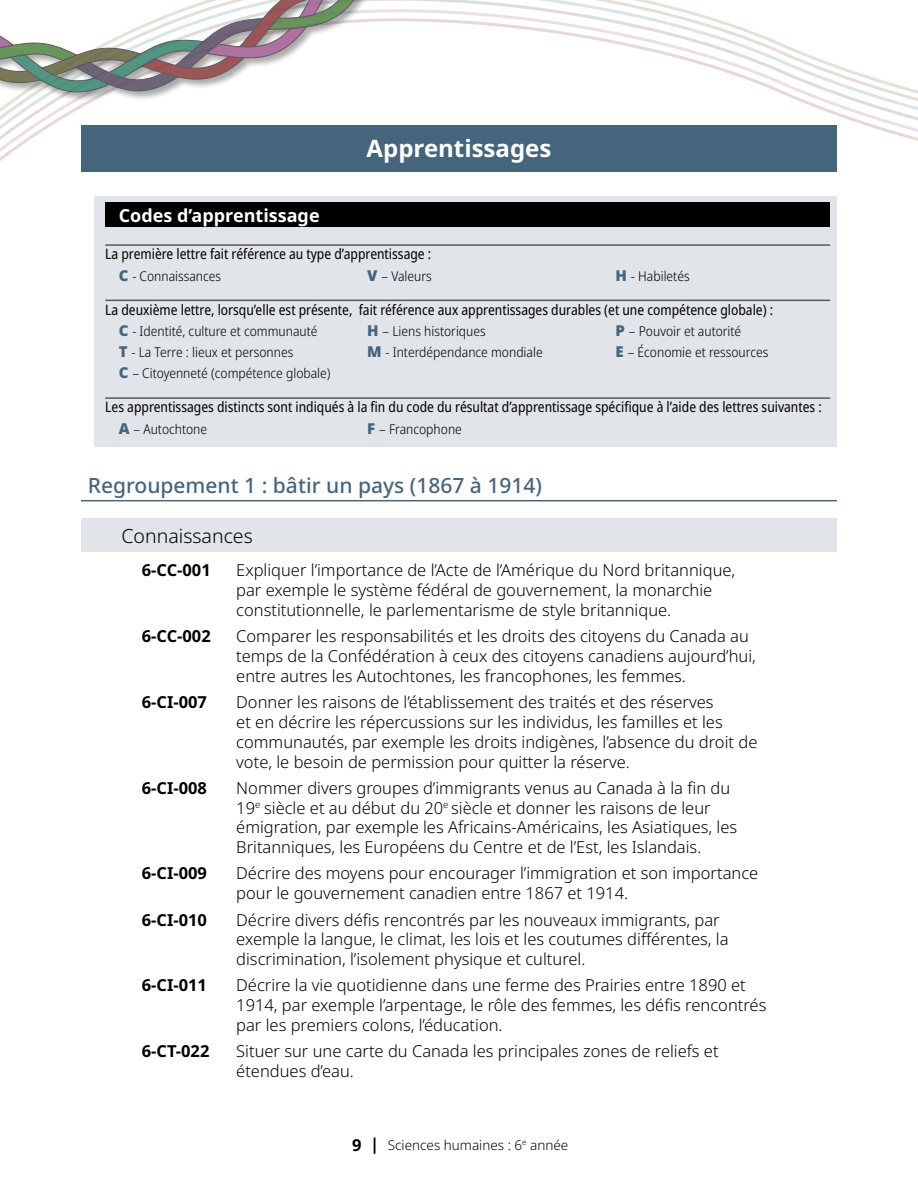
<style>
.page{position:relative;width:918px;height:1188px;background:#fff}
.page>*{position:absolute;margin:0;border:0;box-sizing:border-box;transform-origin:0 0}
.H2_White{font:700 24px "Noto Sans";color:#fff}
.Header_Outcomes{font:500 21px "Noto Sans";color:#45657d}
.GLO{font:300 19.5px "Noto Sans";color:#000}
.Legend_Title{font:700 18px "Noto Sans";color:#fff}
.Learning_Outcome{font:300 16.5px/19.8px "Noto Sans";color:#000}
.Learning_Outcome-2{font:700 16.5px "Noto Sans";color:#000}
.Legend_Text_line{font:semi-condensed 14.4px "Noto Sans";color:#000;scale:.93 1}
.Legend_Text{font:300 semi-condensed 13.5px "Noto Sans";color:#000}
.Legend_Text_new_sub_line_copy{font:300 semi-condensed 13.5px "Noto Sans";color:#000}
.t1{font:300 13.5px "Noto Sans";color:#000}
.s1{font-weight:900;font-stretch:normal;font-size:15px;color:#45657d}
.s2{font-weight:700;font-size:16.5px}
</style>
<div class="page">
<svg style="left:0;top:0;width:918px;height:172px"></svg>
<div style="left:0;top:0;width:515px;height:102px;background:#000;opacity:.4"></div>
<svg style="left:0;top:0;width:407px;height:96px"></svg>
<div style="left:81px;top:125px;width:756px;height:46px;background:#45657d"></div>
<hr style="left:81px;top:500px;width:756px;height:1px;background:#45657d">
<div style="left:81px;top:519px;width:756px;height:33px;background:#e1e4e8"></div>
<div style="left:94px;top:196px;width:743px;height:250px;background:#e1e4e8"></div>
<div style="left:105px;top:203px;width:725px;height:24px;background:#000"></div>
<hr style="left:105px;top:244px;width:725px;height:2px;background:#58595b">
<hr style="left:105px;top:300px;width:725px;height:1px;background:#58595b">
<hr style="left:105px;top:397px;width:725px;height:2px;background:#58595b">
<h2 class="H2_White" style="left:367px;top:132px;width:186px">Apprentissages</h2>
<h2 class="Legend_Title" style="left:119px;top:203px;width:202px">Codes d’apprentissage</h2>
<h3 class="Legend_Text_line" style="left:105px;top:244px;width:352px">La première lettre fait référence au type d’apprentissage :</h3>
<p class="Legend_Text" style="left:119px;top:266px;width:104px"><span class="s1">C</span> - Connaissances</p>
<p class="Legend_Text" style="left:367px;top:266px;width:66px"><span class="s1">V</span> – Valeurs</p>
<p class="Legend_Text" style="left:616px;top:266px;width:76px"><span class="s1">H</span> - Habiletés</p>
<h3 class="Legend_Text_line" style="left:105px;top:299px;width:720px">La deuxième lettre, lorsqu’elle est présente, fait référence aux apprentissages durables (et une compétence globale) :</h3>
<p class="Legend_Text" style="left:119px;top:322px;width:200px"><span class="s1">C</span> - Identité, culture et communauté</p>
<p class="Legend_Text" style="left:119px;top:343px;width:176px"><span class="s1">T</span> - La Terre : lieux et personnes</p>
<p class="Legend_Text" style="left:367px;top:322px;width:120px"><span class="s1">H</span> – Liens historiques</p>
<p class="Legend_Text" style="left:367px;top:343px;width:177px"><span class="s1">M</span> - Interdépendance mondiale</p>
<p class="Legend_Text" style="left:616px;top:322px;width:127px"><span class="s1">P</span> – Pouvoir et autorité</p>
<p class="Legend_Text" style="left:616px;top:343px;width:154px"><span class="s1">E</span> – Économie et ressources</p>
<p class="Legend_Text_new_sub_line_copy" style="left:119px;top:364px;width:213px"><span class="s1">C</span> – Citoyenneté (compétence globale)</p>
<h3 class="Legend_Text_line" style="left:105px;top:397px;width:772px">Les apprentissages distincts sont indiqués à la fin du code du résultat d’apprentissage spécifique à l’aide des lettres suivantes :</h3>
<p class="Legend_Text" style="left:119px;top:419px;width:90px"><span class="s1">A</span> – Autochtone</p>
<p class="Legend_Text" style="left:367px;top:419px;width:96px"><span class="s1">F</span> – Francophone</p>
<h3 class="Header_Outcomes" style="left:88px;top:471px;width:456px">Regroupement 1 : bâtir un pays (1867 à 1914)</h3>
<h4 class="GLO" style="left:122px;top:522px;width:133px">Connaissances</h4>
<p class="Learning_Outcome-2" style="left:142px;top:559px;width:71px">6-CC-001</p>
<p class="Learning_Outcome" style="left:236px;top:561px;width:501px">Expliquer l’importance de l’Acte de l’Amérique du Nord britannique, par exemple le système fédéral de gouvernement, la monarchie constitutionnelle, le parlementarisme de style britannique.</p>
<p class="Learning_Outcome-2" style="left:142px;top:625px;width:71px">6-CC-002</p>
<p class="Learning_Outcome" style="left:236px;top:627px;width:521px">Comparer les responsabilités et les droits des citoyens du Canada au temps de la Confédération à ceux des citoyens canadiens aujourd’hui, entre autres les Autochtones, les francophones, les femmes.</p>
<p class="Learning_Outcome-2" style="left:142px;top:690px;width:67px">6-CI-007</p>
<p class="Learning_Outcome" style="left:236px;top:693px;width:523px">Donner les raisons de l’établissement des traités et des réserves<br>et en décrire les répercussions sur les individus, les familles et les communautés, par exemple les droits indigènes, l’absence du droit de vote, le besoin de permission pour quitter la réserve.</p>
<p class="Learning_Outcome-2" style="left:142px;top:776px;width:67px">6-CI-008</p>
<p class="Learning_Outcome" style="left:236px;top:778px;width:503px">Nommer divers groupes d’immigrants venus au Canada à la fin du 19<sup>e</sup> siècle et au début du 20<sup>e</sup> siècle et donner les raisons de leur émigration, par exemple les Africains-Américains, les Asiatiques, les Britanniques, les Européens du Centre et de l’Est, les Islandais.</p>
<p class="Learning_Outcome-2" style="left:142px;top:862px;width:67px">6-CI-009</p>
<p class="Learning_Outcome" style="left:236px;top:864px;width:524px">Décrire des moyens pour encourager l’immigration et son importance pour le gouvernement canadien entre 1867 et 1914.</p>
<p class="Learning_Outcome-2" style="left:142px;top:908px;width:67px">6-CI-010</p>
<p class="Learning_Outcome" style="left:236px;top:910px;width:494px">Décrire divers défis rencontrés par les nouveaux immigrants, par exemple la langue, le climat, les lois et les coutumes différentes, la discrimination, l’isolement physique et culturel.</p>
<p class="Learning_Outcome-2" style="left:142px;top:974px;width:67px">6-CI-011</p>
<p class="Learning_Outcome" style="left:236px;top:976px;width:532px">Décrire la vie quotidienne dans une ferme des Prairies entre 1890 et<br>1914, par exemple l’arpentage, le rôle des femmes, les défis rencontrés par les premiers colons, l’éducation.</p>
<p class="Learning_Outcome-2" style="left:142px;top:1040px;width:69px">6-CT-022</p>
<p class="Learning_Outcome" style="left:236px;top:1042px;width:484px">Situer sur une carte du Canada les principales zones de reliefs et étendues d’eau.</p>
<p class="t1" style="left:352px;top:1135px;width:218px"><span class="s2">9 |</span> Sciences humaines : 6<sup>e</sup> année</p>
</div>
